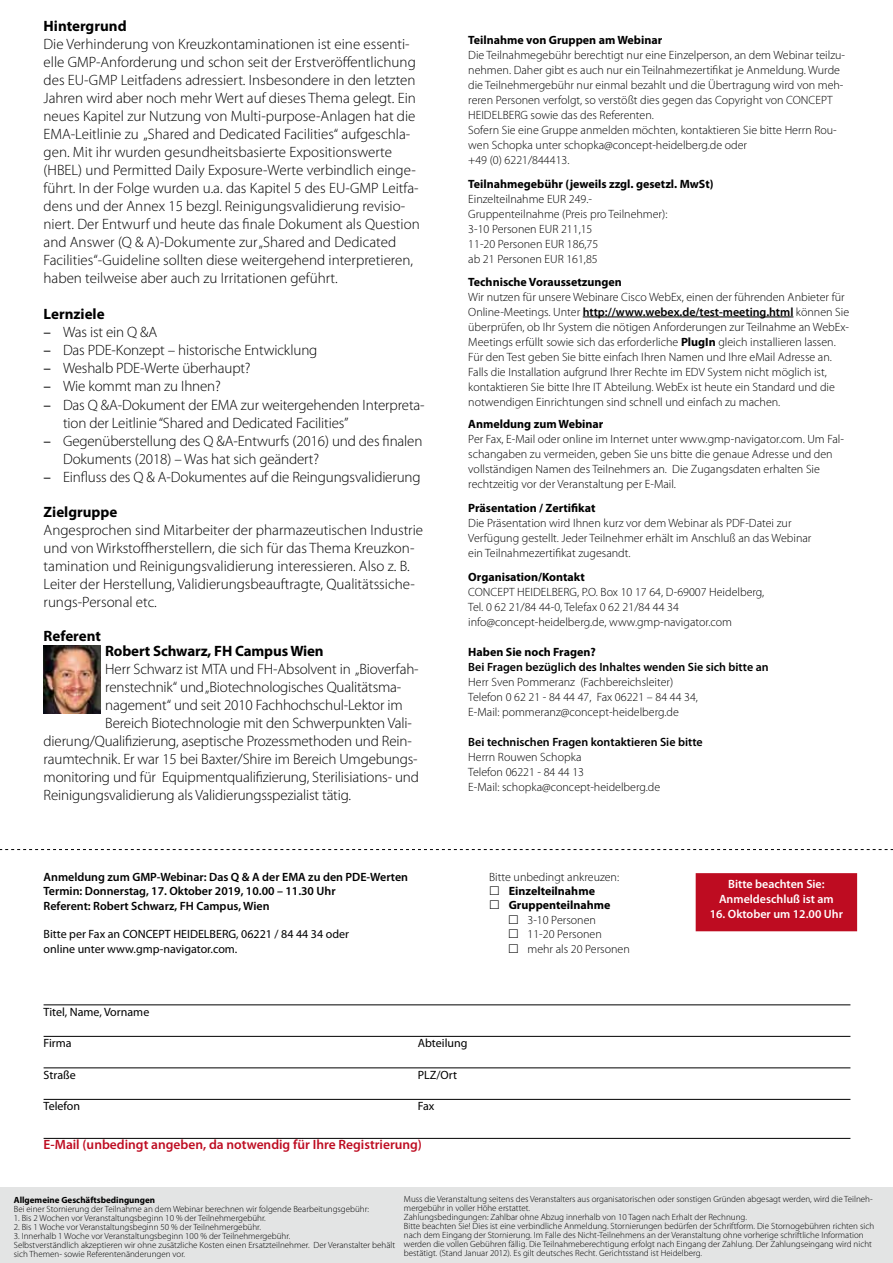
<style>
.page{position:relative;width:893px;height:1263px;background:#fff}
.page>*{position:absolute;margin:0;border:0;box-sizing:border-box;transform-origin:0 0}
.t1{font:300 15px/18px "Myriad Pro";color:#000}
.t2{font:700 15px "Myriad Pro";color:#000}
.t3{font:600 13.5px "Myriad Pro";color:#be0c21}
.t4{font:300 12px/15px "Myriad Pro";color:#000}
.t5{font:600 12px/14.4px "Myriad Pro";color:#000}
.t6{font:700 12px/14.4px "Myriad Pro";color:#000}
.t7{font:12px/14.4px "Myriad Pro";color:#000}
.t8{font:600 12px/15px "Myriad Pro";color:#fff;text-align:center}
.t9{font:300 9px/9px "Myriad Pro";color:#000}
.t10{font:700 9px "Myriad Pro";color:#000}
.s1{font-weight:400}
.s2{font-weight:600}
.s3{font-weight:700}
</style>
<div class="page">
<div style="left:0;top:1187px;width:893px;height:76px;background:#e3e4e4"></div>
<hr style="left:44px;top:1004px;width:806px;height:1px;background:#000">
<hr style="left:44px;top:1036px;width:806px;height:1px;background:#000">
<hr style="left:44px;top:1067px;width:806px;height:1px;background:#000">
<hr style="left:44px;top:1099px;width:806px;height:1px;background:#000">
<hr style="left:44px;top:1138px;width:806px;height:1px;background:#000">
<svg style="left:0;top:849px;width:893px;height:1px"></svg>
<img style="left:44px;top:646px;width:57px;height:68px">
<hr style="left:583px;top:317px;width:210px;height:1px;background:#000">
<div style="left:696px;top:874px;width:160px;height:56px;background:#be0c21"></div>
<div style="left:696px;top:873px;width:161px;height:58px;border:2px solid #be0c21"></div>
<p class="t2" style="left:44px;top:18px;width:85px">Hintergrund</p>
<p class="t1" style="left:44px;top:36px;width:378px">Die Verhinderung von Kreuzkontaminationen ist eine essenti&shy;elle GMP-Anforderung und schon seit der Erstveröffentlichung des EU-GMP Leitfadens adressiert. Insbesondere in den letzten Jahren wird aber noch mehr Wert auf dieses Thema gelegt. Ein neues Kapitel zur Nutzung von Multi-purpose-Anlagen hat die EMA-Leitlinie zu „Shared and Dedicated Facilities“ aufgeschla&shy;gen. Mit ihr wurden gesundheitsbasierte Expositionswerte (HBEL) und Permitted Daily Exposure-Werte verbindlich einge&shy;führt. In der Folge wurden u.a. das Kapitel 5 des EU-GMP Leitfa&shy;dens und der Annex 15 bezgl. Reinigungsvalidierung revisio&shy;niert. Der Entwurf und heute das finale Dokument als Question and Answer (Q &amp; A)-Dokumente zur „Shared and Dedicated Facilities“-Guideline sollten diese weitergehend interpretieren, haben teilweise aber auch zu Irritationen geführt.</p>
<p class="t2" style="left:44px;top:306px;width:63px">Lernziele</p>
<p class="t1" style="left:44px;top:324px;width:115px"><span class="s1">–</span> Was ist ein Q &amp;A</p>
<p class="t1" style="left:44px;top:342px;width:275px"><span class="s1">–</span> Das PDE-Konzept – historische Entwicklung</p>
<p class="t1" style="left:44px;top:360px;width:209px"><span class="s1">–</span> Weshalb PDE-Werte überhaupt?</p>
<p class="t1" style="left:44px;top:378px;width:179px"><span class="s1">–</span> Wie kommt man zu Ihnen?</p>
<p class="t1" style="left:63px;top:396px;width:363px;text-indent:-20px"><span class="s1">–</span> Das Q &amp;A-Dokument der EMA zur weitergehenden Interpreta&shy;tion der Leitlinie “Shared and Dedicated Facilities”</p>
<p class="t1" style="left:63px;top:432px;width:361px;text-indent:-20px"><span class="s1">–</span> Gegenüberstellung des Q &amp;A-Entwurfs (2016) und des finalen<br>Dokuments (2018) – Was hat sich geändert?</p>
<p class="t1" style="left:44px;top:468px;width:378px"><span class="s1">–</span> Einfluss des Q &amp; A-Dokumentes auf die Reingungsvalidierung</p>
<p class="t2" style="left:44px;top:503px;width:75px">Zielgruppe</p>
<p class="t1" style="left:44px;top:521px;width:381px">Angesprochen sind Mitarbeiter der pharmazeutischen Industrie und von Wirkstoffherstellern, die sich für das Thema Kreuzkon&shy;tamination und Reinigungsvalidierung interessieren. Also z. B.<br>Leiter der Herstellung, Validierungsbeauftragte, Qualitätssiche&shy;rungs-Personal etc.</p>
<p class="t2" style="left:44px;top:628px;width:59px">Referent</p>
<p class="t2" style="left:105px;top:643px;width:220px">Robert Schwarz, FH Campus Wien</p>
<p class="t1" style="left:105px;top:660px;width:315px">Herr Schwarz ist MTA und FH-Absolvent in „Bioverfah-</p>
<p class="t1" style="left:105px;top:678px;width:298px">renstechnik“ und „Biotechnologisches Qualitätsma-</p>
<p class="t1" style="left:105px;top:696px;width:299px">nagement“ und seit 2010 Fachhochschul-Lektor im</p>
<p class="t1" style="left:105px;top:714px;width:308px">Bereich Biotechnologie mit den Schwerpunkten Vali-</p>
<p class="t1" style="left:44px;top:732px;width:370px">dierung/Qualifizierung, aseptische Prozessmethoden und Rein-</p>
<p class="t1" style="left:44px;top:750px;width:376px">raumtechnik. Er war 15 bei Baxter/Shire im Bereich Umgebungs-</p>
<p class="t1" style="left:44px;top:768px;width:377px">monitoring und für Equipmentqualifizierung, Sterilisiations- und</p>
<p class="t1" style="left:44px;top:786px;width:309px">Reinigungsvalidierung als Validierungsspezialist tätig.</p>
<p class="t5" style="left:44px;top:869px;width:366px">Anmeldung zum GMP-Webinar: Das Q &amp; A der EMA zu den PDE-Werten<br>Termin: Donnerstag, 17. Oktober 2019, 10.00 – 11.30 Uhr<br>Referent: Robert Schwarz, FH Campus, Wien</p>
<p class="t7" style="left:44px;top:927px;width:307px">Bitte per Fax an CONCEPT HEIDELBERG, 06221 / 84 44 34 oder online unter www.gmp-navigator.com.</p>
<p class="t6" style="left:468px;top:33px;width:195px">Teilnahme von Gruppen am Webinar</p>
<p class="t4" style="left:468px;top:48px;width:378px">Die Teilnahmegebühr berechtigt nur eine Einzelperson, an dem Webinar teilzu&shy;nehmen. Daher gibt es auch nur ein Teilnahmezertifikat je Anmeldung. Wurde die Teilnehmergebühr nur einmal bezahlt und die Übertragung wird von meh&shy;reren Personen verfolgt, so verstößt dies gegen das Copyright von CONCEPT HEIDELBERG sowie das des Referenten.<br>Sofern Sie eine Gruppe anmelden möchten, kontaktieren Sie bitte Herrn Rou&shy;wen Schopka unter schopka@concept-heidelberg.de oder<br>+49 (0) 6221/844413.</p>
<p class="t6" style="left:468px;top:177px;width:247px">Teilnahmegebühr (jeweils zzgl. gesetzl. MwSt)</p>
<p class="t4" style="left:468px;top:192px;width:201px">Einzelteilnahme EUR 249.-<br>Gruppenteilnahme (Preis pro Teilnehmer):<br>3-10 Personen EUR 211,15<br>11-20 Personen EUR 186,75<br>ab 21 Personen EUR 161,85</p>
<p class="t6" style="left:468px;top:275px;width:155px">Technische Voraussetzungen</p>
<p class="t4" style="left:468px;top:289px;width:382px">Wir nutzen für unsere Webinare Cisco WebEx, einen der führenden Anbieter für Online-Meetings. Unter <span class="s2">http://www.webex.de/test-meeting.html</span> können Sie überprüfen, ob Ihr System die nötigen Anforderungen zur Teilnahme an WebEx-Meetings erfüllt sowie sich das erforderliche <span class="s3">PlugIn</span> gleich installieren lassen.<br>Für den Test geben Sie bitte einfach Ihren Namen und Ihre eMail Adresse an.<br>Falls die Installation aufgrund Ihrer Rechte im EDV System nicht möglich ist, kontaktieren Sie bitte Ihre IT Abteilung. WebEx ist heute ein Standard und die notwendigen Einrichtungen sind schnell und einfach zu machen.</p>
<p class="t6" style="left:468px;top:417px;width:137px">Anmeldung zum Webinar</p>
<p class="t4" style="left:468px;top:432px;width:377px">Per Fax, E-Mail oder online im Internet unter www.gmp-navigator.com. Um Fal&shy;schangaben zu vermeiden, geben Sie uns bitte die genaue Adresse und den vollständigen Namen des Teilnehmers an. Die Zugangsdaten erhalten Sie rechtzeitig vor der Veranstaltung per E-Mail.</p>
<p class="t6" style="left:468px;top:501px;width:129px">Präsentation / Zertifikat</p>
<p class="t4" style="left:468px;top:516px;width:345px">Die Präsentation wird Ihnen kurz vor dem Webinar als PDF-Datei zur<br>Verfügung gestellt. Jeder Teilnehmer erhält im Anschluß an das Webinar ein Teilnahmezertifikat zugesandt.</p>
<p class="t6" style="left:468px;top:570px;width:118px">Organisation/Kontakt</p>
<p class="t4" style="left:468px;top:585px;width:298px">CONCEPT HEIDELBERG, P.O. Box 10 17 64, D-69007 Heidelberg,<br>Tel. 0 62 21/84 44-0, Telefax 0 62 21/84 44 34 info@concept-heidelberg.de, www.gmp-navigator.com</p>
<p class="t6" style="left:468px;top:645px;width:129px">Haben Sie noch Fragen?</p>
<p class="t5" style="left:468px;top:660px;width:302px">Bei Fragen bezüglich des Inhaltes wenden Sie sich bitte an</p>
<p class="t4" style="left:468px;top:675px;width:231px">Herr Sven Pommeranz (Fachbereichsleiter)<br>Telefon 0 62 21 - 84 44 47, Fax 06221 – 84 44 34,<br>E-Mail: pommeranz@concept-heidelberg.de</p>
<p class="t5" style="left:468px;top:735px;width:236px">Bei technischen Fragen kontaktieren Sie bitte</p>
<p class="t4" style="left:468px;top:750px;width:193px">Herrn Rouwen Schopka<br>Telefon 06221 - 84 44 13<br>E-Mail: schopka@concept-heidelberg.de</p>
<p class="t4" style="left:489px;top:869px;width:131px">Bitte unbedingt ankreuzen:</p>
<p class="t6" style="left:509px;top:884px;width:103px">Einzelteilnahme<br>Gruppenteilnahme</p>
<p class="t4" style="left:527px;top:913px;width:104px;line-height:14.4px">3-10 Personen<br>11-20 Personen mehr als 20 Personen</p>
<p class="t8" style="left:719px;top:876px;width:116px">Bitte beachten Sie:<br>Anmeldeschluß ist am</p>
<p class="t8" style="left:710px;top:906px;width:135px">16. Oktober um 12.00 Uhr</p>
<p class="t7" style="left:44px;top:1005px;width:107px">Titel, Name, Vorname</p>
<p class="t7" style="left:44px;top:1036px;width:30px">Firma</p>
<p class="t7" style="left:418px;top:1036px;width:51px">Abteilung</p>
<p class="t7" style="left:44px;top:1068px;width:34px">Straße</p>
<p class="t7" style="left:418px;top:1068px;width:41px">PLZ/Ort</p>
<p class="t7" style="left:44px;top:1099px;width:38px">Telefon</p>
<p class="t7" style="left:418px;top:1099px;width:18px">Fax</p>
<p class="t3" style="left:44px;top:1136px;width:380px">E-Mail (unbedingt angeben, da notwendig für Ihre Registrierung)</p>
<p class="t10" style="left:14px;top:1195px;width:143px">Allgemeine Geschäftsbedingungen</p>
<p class="t9" style="left:14px;top:1204px;width:357px">Bei einer Stornierung der Teilnahme an dem Webinar berechnen wir folgende Bearbeitungsgebühr:</p>
<p class="t9" style="left:14px;top:1213px;width:254px">1. Bis 2 Wochen vor Veranstaltungsbeginn 10 % der Teilnehmergebühr.</p>
<p class="t9" style="left:14px;top:1222px;width:249px">2. Bis 1 Woche vor Veranstaltungsbeginn 50 % der Teilnehmergebühr.</p>
<p class="t9" style="left:14px;top:1231px;width:383px">3. Innerhalb 1 Woche vor Veranstaltungsbeginn 100 % der Teilnehmergebühr.<br>Selbstverständlich akzeptieren wir ohne zusätzliche Kosten einen Ersatzteilnehmer. Der Veranstalter behält sich Themen- sowie Referentenänderungen vor.</p>
<p class="t9" style="left:404px;top:1194px;width:472px">Muss die Veranstaltung seitens des Veranstalters aus organisatorischen oder sonstigen Gründen abgesagt werden, wird die Teilneh&shy;mergebühr in voller Höhe erstattet.<br>Zahlungsbedingungen: Zahlbar ohne Abzug innerhalb von 10 Tagen nach Erhalt der Rechnung.<br>Bitte beachten Sie! Dies ist eine verbindliche Anmeldung. Stornierungen bedürfen der Schriftform. Die Stornogebühren richten sich nach dem Eingang der Stornierung. Im Falle des Nicht-Teilnehmens an der Veranstaltung ohne vorherige schriftliche Information werden die vollen Gebühren fällig. Die Teilnahmeberechtigung erfolgt nach Eingang der Zahlung. Der Zahlungseingang wird nicht bestätigt. (Stand Januar 2012). Es gilt deutsches Recht. Gerichtsstand ist Heidelberg.</p>
</div>
